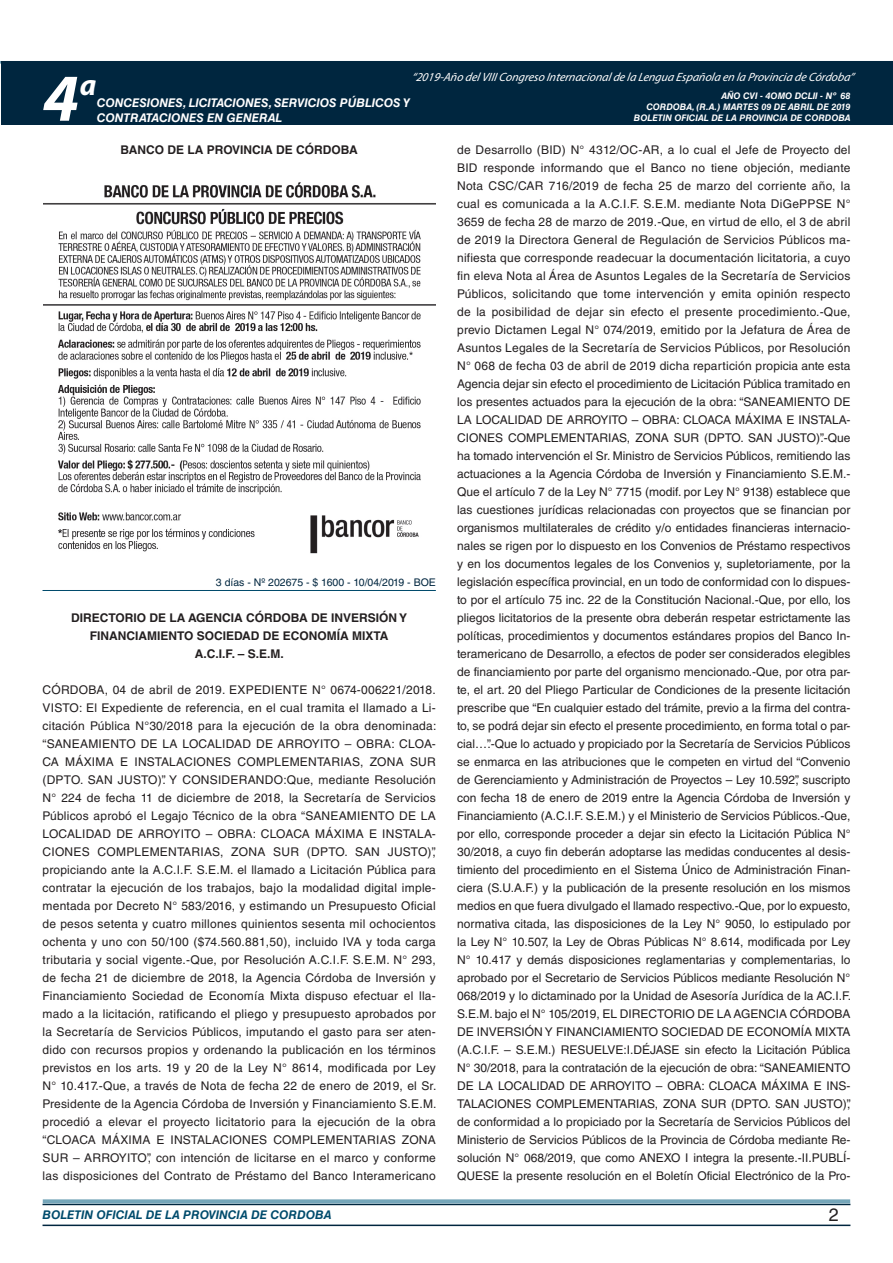
<style>
.page{position:relative;width:893px;height:1263px;background:#fff}
.page>*{position:absolute;margin:0;border:0;box-sizing:border-box;transform-origin:0 0}
.t1{font:italic 700 67.5px "Myriad Pro";color:#fff}
.t2{font:italic 700 30px "Myriad Pro";color:#fff}
.t3{font:18px "Helvetica LT Std";color:#231f20}
.t4{font:12px/18px "Helvetica LT Std";color:#231f20;text-align:justify}
.t5{font:700 12px/18px "Helvetica LT Std";color:#231f20;text-align:center}
.t6{font:italic 12px "Myriad Pro";color:#fff}
.t7{font:italic 700 12px/14.4px "Helvetica LT Std";color:#fff}
.t8{font:italic 700 12px "Helvetica LT Std";color:#004b6c}
.t9{font:10.5px "Helvetica LT Std";color:#00263f}
.t10{font:italic 700 9px/10.8px "Helvetica LT Std";color:#fff;text-align:right}
</style>
<div class="page">
<hr style="left:43px;top:1224px;width:807px;height:2px;background:#00263f">
<div style="left:42px;top:1198px;width:809px;height:8px;background:#fff;opacity:.75"></div>
<div style="left:1px;top:61px;width:892px;height:64px;background:#00263f"></div>
<hr style="left:43px;top:590px;width:393px;height:1px;background:#004b6c">
<img style="left:43px;top:182px;width:393px;height:372px">
<p class="t6" style="left:412px;top:70px;width:444px">“2019-Año delVIIICongreso Internacionalde la Lengua Esp añola en la Provincia de Córdoba”</p>
<h1 class="t1" style="left:43px;top:54px;width:38px">4</h1>
<h2 class="t2" style="left:80px;top:66px;width:18px">a</h2>
<p class="t10" style="left:646px;top:91px;width:205px">AÑO CVI - 4OMO DCLII - Nº 68<br>CORDOBA, (R.A.) MARTES 09 DE ABRIL DE 2019</p>
<p class="t7" style="left:97px;top:96px;width:315px">CONCESIONES, LICITACIONES, SERVICIOS PÚBLICOS Y<br>CONTRATACIONES EN GENERAL</p>
<p class="t10" style="left:634px;top:112px;width:218px">BOLETIN OFICIAL DE LA PROVINCIA DE CORDOBA</p>
<p class="t5" style="left:121px;top:140px;width:18px">BANCO</p>
<p class="t5" style="left:168px;top:140px;width:56px">DE LA PROVINCIA</p>
<p class="t5" style="left:276px;top:140px;width:48px">DE CÓRDOBA</p>
<p class="t9" style="left:216px;top:576px;width:221px">3 días - Nº 202675 - $ 1600 - 10/04/2019 - BOE</p>
<p class="t5" style="left:71px;top:608px;width:337px">DIRECTORIO DE LA AGENCIA CÓRDOBA DE INVERSIÓN Y<br>FINANCIAMIENTO SOCIEDAD DE ECONOMÍA MIXTA<br>A.C.I.F. – S.E.M.</p>
<p class="t4" style="left:43px;top:681px;width:396px">CÓRDOBA, 04 de abril de 2019. EXPEDIENTE N° 0674-006221/2018.<br>VISTO: El Expediente de referencia, en el cual tramita el llamado a Li&shy;citación Pública N°30/2018 para la ejecución de la obra denominada: “SANEAMIENTO DE LA LOCALIDAD DE ARROYITO – OBRA: CLOA-CA MÁXIMA E INSTALACIONES COMPLEMENTARIAS, ZONA SUR (DPTO. SAN JUSTO)”. Y CONSIDERANDO:Que, mediante Resolución N° 224 de fecha 11 de diciembre de 2018, la Secretaría de Servicios Públicos aprobó el Legajo Técnico de la obra “SANEAMIENTO DE LA LOCALIDAD DE ARROYITO – OBRA: CLOACA MÁXIMA E INSTALA-CIONES COMPLEMENTARIAS, ZONA SUR (DPTO. SAN JUSTO)”, propiciando ante la A.C.I.F. S.E.M. el llamado a Licitación Pública para contratar la ejecución de los trabajos, bajo la modalidad digital imple&shy;mentada por Decreto N° 583/2016, y estimando un Presupuesto Oficial de pesos setenta y cuatro millones quinientos sesenta mil ochocientos ochenta y uno con 50/100 ($74.560.881,50), incluido IVA y toda carga tributaria y social vigente.-Que, por Resolución A.C.I.F. S.E.M. N° 293, de fecha 21 de diciembre de 2018, la Agencia Córdoba de Inversión y Financiamiento Sociedad de Economía Mixta dispuso efectuar el lla&shy;mado a la licitación, ratificando el pliego y presupuesto aprobados por la Secretaría de Servicios Públicos, imputando el gasto para ser aten&shy;dido con recursos propios y ordenando la publicación en los términos previstos en los arts. 19 y 20 de la Ley N° 8614, modificada por Ley N° 10.417.-Que, a través de Nota de fecha 22 de enero de 2019, el Sr.<br>Presidente de la Agencia Córdoba de Inversión y Financiamiento S.E.M. procedió a elevar el proyecto licitatorio para la ejecución de la obra “CLOACA MÁXIMA E INSTALACIONES COMPLEMENTARIAS ZONA SUR – ARROYITO”, con intención de licitarse en el marco y conforme las disposiciones del Contrato de Préstamo del Banco Interamericano</p>
<p class="t4" style="left:457px;top:141px;width:396px">de Desarrollo (BID) N° 4312/OC-AR, a lo cual el Jefe de Proyecto del BID responde informando que el Banco no tiene objeción, mediante Nota CSC/CAR 716/2019 de fecha 25 de marzo del corriente año, la cual es comunicada a la A.C.I.F. S.E.M. mediante Nota DiGePPSE N° 3659 de fecha 28 de marzo de 2019.-Que, en virtud de ello, el 3 de abril de 2019 la Directora General de Regulación de Servicios Públicos ma&shy;nifiesta que corresponde readecuar la documentación licitatoria, a cuyo fin eleva Nota al Área de Asuntos Legales de la Secretaría de Servicios Públicos, solicitando que tome intervención y emita opinión respecto de la posibilidad de dejar sin efecto el presente procedimiento.-Que, previo Dictamen Legal N° 074/2019, emitido por la Jefatura de Área de Asuntos Legales de la Secretaría de Servicios Públicos, por Resolución N° 068 de fecha 03 de abril de 2019 dicha repartición propicia ante esta Agencia dejar sin efecto el procedimiento de Licitación Pública tramitado en los presentes actuados para la ejecución de la obra: “SANEAMIENTO DE LA LOCALIDAD DE ARROYITO – OBRA: CLOACA MÁXIMA E INSTALA-CIONES COMPLEMENTARIAS, ZONA SUR (DPTO. SAN JUSTO)”.-Que ha tomado intervención el Sr. Ministro de Servicios Públicos, remitiendo las actuaciones a la Agencia Córdoba de Inversión y Financiamiento S.E.M.- Que el artículo 7 de la Ley N° 7715 (modif. por Ley N° 9138) establece que las cuestiones jurídicas relacionadas con proyectos que se financian por organismos multilaterales de crédito y/o entidades financieras internacio&shy;nales se rigen por lo dispuesto en los Convenios de Préstamo respectivos y en los documentos legales de los Convenios y, supletoriamente, por la legislación específica provincial, en un todo de conformidad con lo dispues&shy;to por el artículo 75 inc. 22 de la Constitución Nacional.-Que, por ello, los pliegos licitatorios de la presente obra deberán respetar estrictamente las políticas, procedimientos y documentos estándares propios del Banco In&shy;teramericano de Desarrollo, a efectos de poder ser considerados elegibles de financiamiento por parte del organismo mencionado.-Que, por otra par&shy;te, el art. 20 del Pliego Particular de Condiciones de la presente licitación prescribe que “En cualquier estado del trámite, previo a la firma del contra&shy;to, se podrá dejar sin efecto el presente procedimiento, en forma total o par&shy;cial…”.-Que lo actuado y propiciado por la Secretaría de Servicios Públicos se enmarca en las atribuciones que le competen en virtud del “Convenio de Gerenciamiento y Administración de Proyectos – Ley 10.592”, suscripto con fecha 18 de enero de 2019 entre la Agencia Córdoba de Inversión y Financiamiento (A.C.I.F. S.E.M.) y el Ministerio de Servicios Públicos.-Que, por ello, corresponde proceder a dejar sin efecto la Licitación Pública N° 30/2018, a cuyo fin deberán adoptarse las medidas conducentes al desis&shy;timiento del procedimiento en el Sistema Único de Administración Finan&shy;ciera (S.U.A.F.) y la publicación de la presente resolución en los mismos medios en que fuera divulgado el llamado respectivo.-Que, por lo expuesto, normativa citada, las disposiciones de la Ley N° 9050, lo estipulado por la Ley N° 10.507, la Ley de Obras Públicas N° 8.614, modificada por Ley N° 10.417 y demás disposiciones reglamentarias y complementarias, lo aprobado por el Secretario de Servicios Públicos mediante Resolución N° 068/2019 y lo dictaminado por la Unidad de Asesoría Jurídica de la AC.I.F.<br>S.E.M. bajo el N° 105/2019, EL DIRECTORIO DE LA AGENCIA CÓRDOBA DE INVERSIÓN Y FINANCIAMIENTO SOCIEDAD DE ECONOMÍA MIXTA (A.C.I.F. – S.E.M.) RESUELVE:I.DÉJASE sin efecto la Licitación Pública N° 30/2018, para la contratación de la ejecución de obra: “SANEAMIENTO DE LA LOCALIDAD DE ARROYITO – OBRA: CLOACA MÁXIMA E INS-TALACIONES COMPLEMENTARIAS, ZONA SUR (DPTO. SAN JUSTO)”, de conformidad a lo propiciado por la Secretaría de Servicios Públicos del Ministerio de Servicios Públicos de la Provincia de Córdoba mediante Re&shy;solución N° 068/2019, que como ANEXO I integra la presente.-II.PUBLÍ-QUESE la presente resolución en el Boletín Oficial Electrónico de la Pro-</p>
<p class="t8" style="left:43px;top:1208px;width:290px">BOLETIN OFICIAL DE LA PROVINCIA DE CORDOBA</p>
<h3 class="t3" style="left:829px;top:1204px;width:12px">2</h3>
</div>
